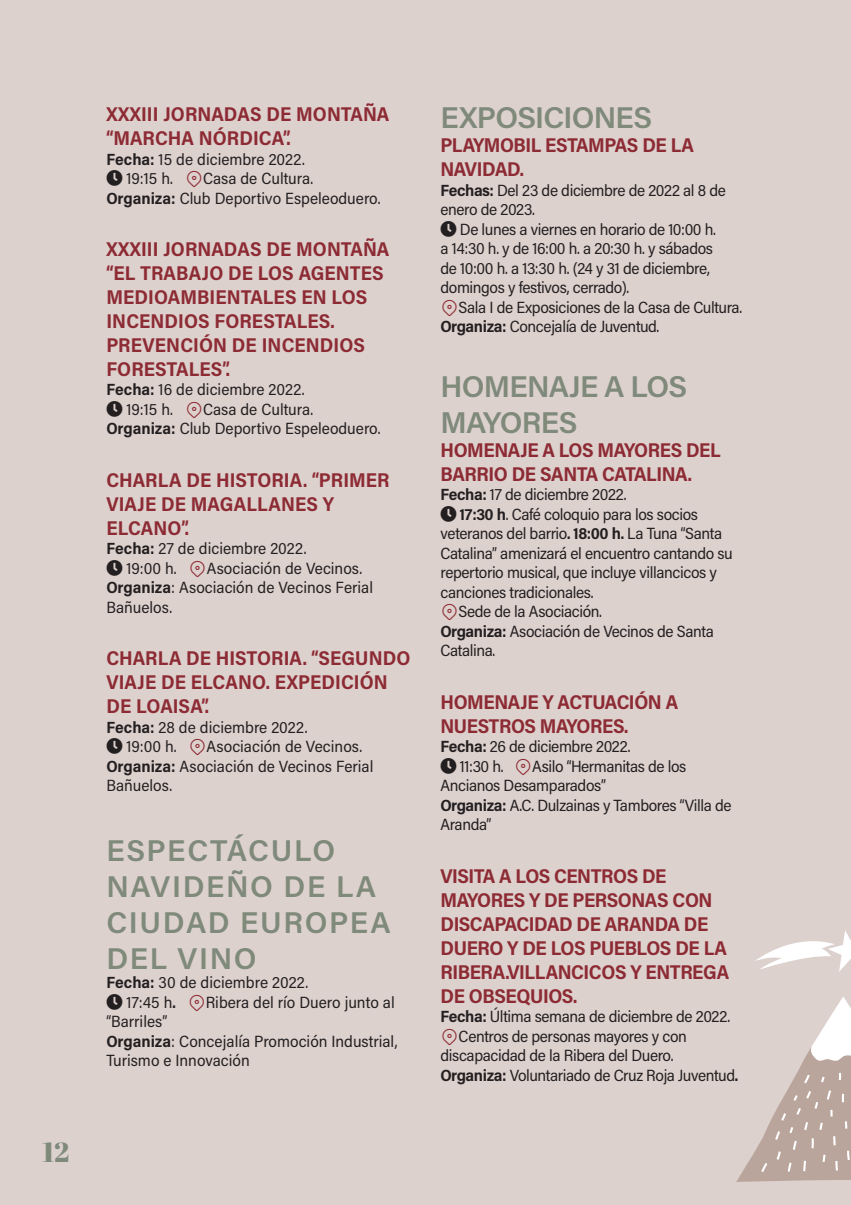
<style>
.page{position:relative;width:851px;height:1205px;background:#fff}
.page>*{position:absolute;margin:0;border:0;box-sizing:border-box;transform-origin:0 0}
.t1{font:30px/36px "Acumin Variable Concept";letter-spacing:.04em;color:#7f8a7b}
.t2{font:30px/36px "Acumin Variable Concept";letter-spacing:-.025em;color:#7f8a7b}
.t3{font:27.5px "Abril Fatface";color:#7f8a7b}
.t4{font:700 20px/24px "Acumin Pro Semi Cond";letter-spacing:-.01em;color:#8d2b34}
.t5{font:16.25px/19.5px "Acumin Pro Semi Cond";letter-spacing:-.025em;color:#231f20}
.t6{font:16.25px/19.5px "Acumin Pro Semi Cond";color:#231f20}
.s1{font-weight:700}
</style>
<div class="page">
<div style="left:0;top:0;width:850px;height:1205px;background:#ddd1ce"></div>
<svg style="left:736px;top:997px;width:114px;height:185px"></svg>
<svg style="left:755px;top:931px;width:95px;height:41px"></svg>
<h2 class="t3" style="left:43px;top:1132px;width:28px">12</h2>
<p class="t4" style="left:106px;top:101px;width:284px">XXXIII JORNADAS DE MONTAÑA “MARCHA NÓRDICA”.</p>
<p class="t6" style="left:106px;top:148px;width:200px"><span class="s1">Fecha:</span> 15 de diciembre 2022.</p>
<p class="t5" style="left:106px;top:168px;width:68px">●□ 19:15 h.</p>
<p class="t6" style="left:106px;top:168px;width:275px;text-indent:97px">Casa de Cultura.<br><span class="s1">Organiza:</span> Club Deportivo Espeleoduero.</p>
<p class="t4" style="left:106px;top:236px;width:284px">XXXIII JORNADAS DE MONTAÑA “EL TRABAJO DE LOS AGENTES<br>MEDIOAMBIENTALES EN LOS<br>INCENDIOS FORESTALES.<br>PREVENCIÓN DE INCENDIOS<br>FORESTALES”.</p>
<p class="t6" style="left:106px;top:379px;width:200px"><span class="s1">Fecha:</span> 16 de diciembre 2022.</p>
<p class="t5" style="left:106px;top:399px;width:68px">●□ 19:15 h.</p>
<p class="t6" style="left:106px;top:399px;width:275px;text-indent:97px">Casa de Cultura.<br><span class="s1">Organiza:</span> Club Deportivo Espeleoduero.</p>
<p class="t4" style="left:106px;top:467px;width:285px">CHARLA DE HISTORIA. “PRIMER<br>VIAJE DE MAGALLANES Y<br>ELCANO”.</p>
<p class="t6" style="left:106px;top:538px;width:201px"><span class="s1">Fecha:</span> 27 de diciembre 2022.</p>
<p class="t5" style="left:106px;top:558px;width:72px">●□ 19:00 h.</p>
<p class="t6" style="left:106px;top:558px;width:268px;text-indent:100px">Asociación de Vecinos.<br><span class="s1">Organiza</span>: Asociación de Vecinos Ferial<br>Bañuelos.</p>
<p class="t4" style="left:106px;top:645px;width:305px">CHARLA DE HISTORIA. “SEGUNDO<br>VIAJE DE ELCANO. EXPEDICIÓN<br>DE LOAISA”.</p>
<p class="t6" style="left:106px;top:716px;width:202px"><span class="s1">Fecha:</span> 28 de diciembre 2022.</p>
<p class="t5" style="left:106px;top:736px;width:72px">●□ 19:00 h.</p>
<p class="t6" style="left:106px;top:736px;width:268px;text-indent:100px">Asociación de Vecinos.<br><span class="s1">Organiza:</span> Asociación de Vecinos Ferial<br>Bañuelos.</p>
<h1 class="t1" style="left:106px;top:831px;width:286px">ESPECTÁCULO<br>NAVIDEÑO DE LA<br>CIUDAD EUROPEA<br>DEL VINO</h1>
<p class="t6" style="left:106px;top:972px;width:203px"><span class="s1">Fecha:</span> 30 de diciembre 2022.</p>
<p class="t5" style="left:106px;top:992px;width:71px">●□ 17:45 h<span class="s1">.</span></p>
<p class="t6" style="left:206px;top:992px;width:190px">Ribera del río Duero junto al</p>
<p class="t6" style="left:106px;top:1011px;width:292px">“Barriles”<br><span class="s1">Organiza</span>: Concejalía Promoción Industrial,<br>Turismo e Innovación</p>
<h1 class="t2" style="left:440px;top:99px;width:213px">EXPOSICIONES</h1>
<p class="t4" style="left:440px;top:132px;width:255px">PLAYMOBIL ESTAMPAS DE LA<br>NAVIDAD.</p>
<p class="t5" style="left:440px;top:180px;width:287px"><span class="s1">Fechas:</span> Del 23 de diciembre de 2022 al 8 de enero de 2023.</p>
<p class="t5" style="left:440px;top:219px;width:277px">●□ De lunes a viernes en horario de 10:00 h. a 14:30 h. y de 16:00 h. a 20:30 h. y sábados de 10:00 h. a 13:30 h. (24 y 31 de diciembre, domingos y festivos, cerrado).</p>
<p class="t5" style="left:440px;top:297px;width:303px;text-indent:18px">Sala I de Exposiciones de la Casa de Cultura.<br><span class="s1">Organiza:</span> Concejalía de Juventud.</p>
<h1 class="t2" style="left:440px;top:367px;width:248px">HOMENAJE A LOS<br>MAYORES</h1>
<p class="t4" style="left:440px;top:437px;width:281px">HOMENAJE A LOS MAYORES DEL<br>BARRIO DE SANTA CATALINA.</p>
<p class="t5" style="left:440px;top:484px;width:188px"><span class="s1">Fecha:</span> 17 de diciembre 2022.</p>
<p class="t5" style="left:440px;top:504px;width:259px">●□ <span class="s1">17:30 h</span>. Café coloquio para los socios</p>
<p class="t5" style="left:440px;top:523px;width:283px">veteranos del barrio<span class="s1">. 18:00 h.</span> La Tuna “Santa</p>
<p class="t5" style="left:440px;top:543px;width:294px">Catalina” amenizará el encuentro cantando su</p>
<p class="t5" style="left:440px;top:562px;width:278px">repertorio musical, que incluye villancicos y</p>
<p class="t5" style="left:440px;top:582px;width:155px">canciones tradicionales.</p>
<p class="t5" style="left:458px;top:601px;width:145px">Sede de la Asociación.</p>
<p class="t5" style="left:440px;top:621px;width:275px"><span class="s1">Organiza:</span> Asociación de Vecinos de Santa</p>
<p class="t5" style="left:440px;top:640px;width:56px">Catalina.</p>
<p class="t4" style="left:440px;top:689px;width:239px">HOMENAJE Y ACTUACIÓN A<br>NUESTROS MAYORES.</p>
<p class="t5" style="left:440px;top:736px;width:191px"><span class="s1">Fecha:</span> 26 de diciembre 2022.</p>
<p class="t5" style="left:440px;top:755px;width:65px">●□ 11:30 h.</p>
<p class="t5" style="left:440px;top:755px;width:292px;text-indent:91px">Asilo “Hermanitas de los<br>Ancianos Desamparados”<br><span class="s1">Organiza:</span> A.C. Dulzainas y Tambores “Villa de<br>Aranda”</p>
<p class="t4" style="left:440px;top:862px;width:290px">VISITA A LOS CENTROS DE<br>MAYORES Y DE PERSONAS CON<br>DISCAPACIDAD DE ARANDA DE<br>DUERO Y DE LOS PUEBLOS DE LA<br>RIBERA.VILLANCICOS Y ENTREGA<br>DE OBSEQUIOS.</p>
<p class="t5" style="left:440px;top:1006px;width:291px"><span class="s1">Fecha:</span> Última semana de diciembre de 2022.</p>
<p class="t5" style="left:458px;top:1025px;width:230px">Centros de personas mayores y con</p>
<p class="t5" style="left:440px;top:1045px;width:234px">discapacidad de la Ribera del Duero.</p>
<p class="t5" style="left:440px;top:1064px;width:299px"><span class="s1">Organiza:</span> Voluntariado de Cruz Roja Juventud<span class="s1">.</span></p>
</div>
